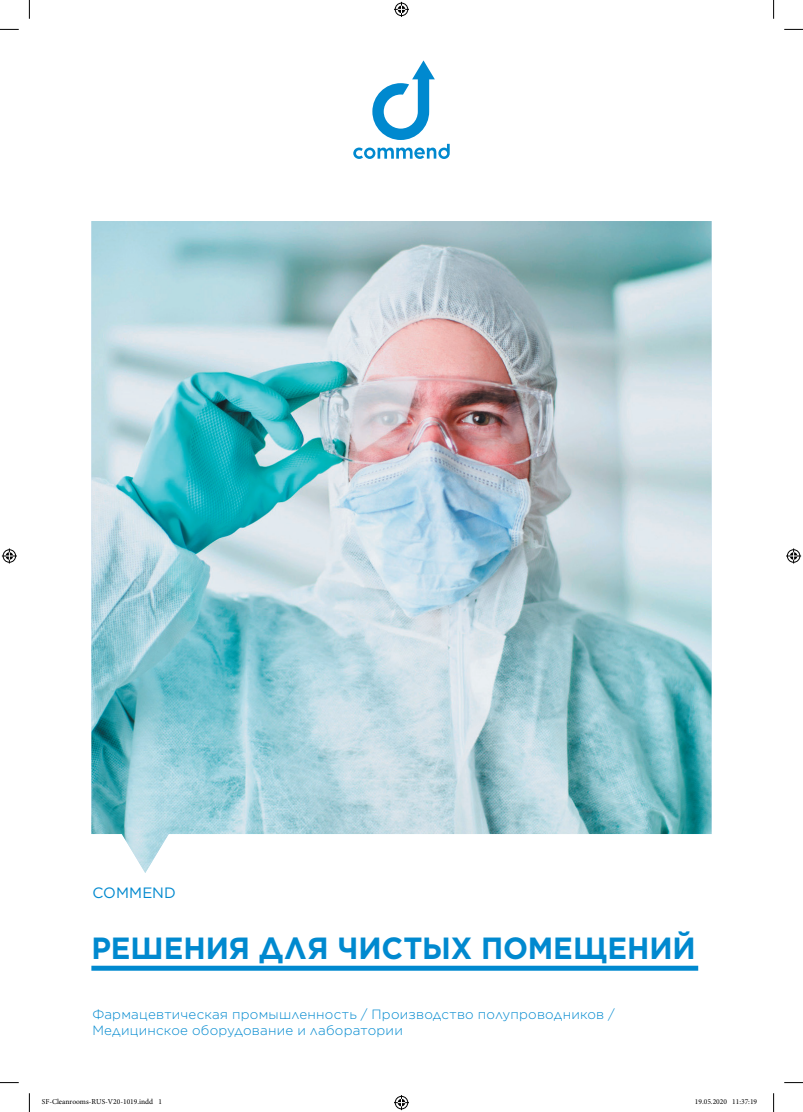
<style>
.page{position:relative;width:803px;height:1112px;background:#fff}
.page>*{position:absolute;margin:0;border:0;box-sizing:border-box;transform-origin:0 0}
.t1{font:700 30.62px "Gotham";color:#0089cf;scale:.96 1}
.t2{font:15px "Gotham";letter-spacing:.01em;color:#0089cf}
.t3{font:300 13.38px/16px "Gotham";letter-spacing:.02em;color:#0089cf}
.t4{font:7.5px "Minion Pro";color:#000}
</style>
<div class="page">
<svg style="left:353px;top:60px;width:97px;height:99px"></svg>
<img style="left:91px;top:221px;width:620px;height:651px">
<div style="left:91px;top:965px;width:607px;height:5px;background:#0089cf"></div>
<svg style="left:0;top:29px;width:19px;height:1px"></svg>
<svg style="left:784px;top:29px;width:19px;height:1px"></svg>
<svg style="left:0;top:1082px;width:19px;height:1px"></svg>
<svg style="left:784px;top:1082px;width:19px;height:1px"></svg>
<svg style="left:29px;top:0;width:1px;height:19px"></svg>
<svg style="left:29px;top:1093px;width:1px;height:18px"></svg>
<svg style="left:773px;top:0;width:1px;height:19px"></svg>
<svg style="left:773px;top:1093px;width:1px;height:18px"></svg>
<svg style="left:394px;top:2px;width:15px;height:15px"></svg>
<svg style="left:394px;top:1095px;width:15px;height:14px"></svg>
<svg style="left:2px;top:548px;width:15px;height:15px"></svg>
<svg style="left:786px;top:548px;width:15px;height:15px"></svg>
<p class="t2" style="left:92px;top:882px;width:85px">COMMEND</p>
<h1 class="t1" style="left:91px;top:928px;width:631px">Решения для чистых помещений</h1>
<p class="t3" style="left:92px;top:1005px;width:524px">Фармацевтическая промышленность / Производство полупроводников /<br>Медицинское оборудование и лаборатории</p>
<p class="t4" style="left:42px;top:1096px;width:122px">SF-Cleanrooms-RUS-V20-1019.indd 1</p>
<p class="t4" style="left:695px;top:1096px;width:64px">19.05.2020 11:37:19</p>
</div>
